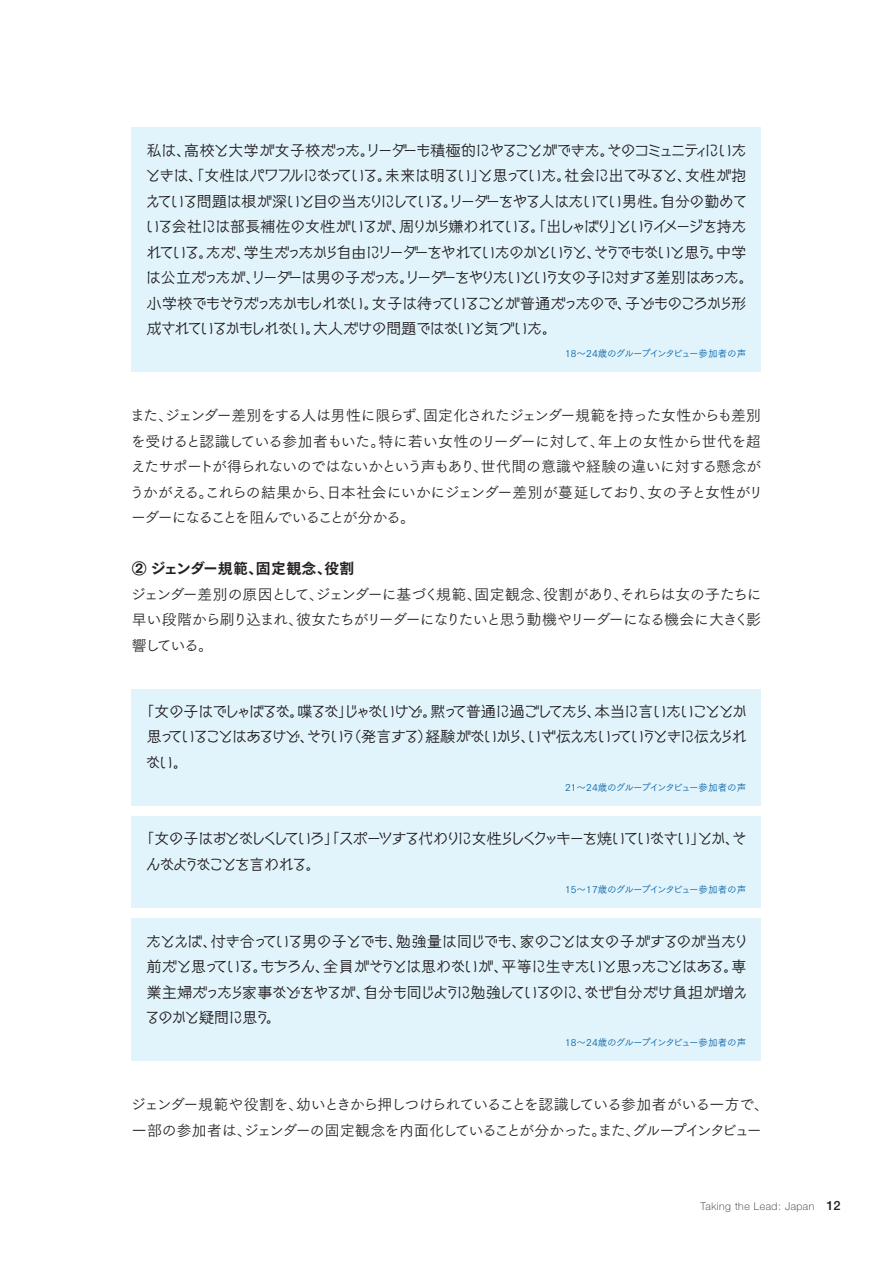
<style>
.page{position:relative;width:893px;height:1263px;background:#fff}
.page>*{position:absolute;margin:0;border:0;box-sizing:border-box;transform-origin:0 0}
.t1{font:14.85px/25.5px "New Cinema A Std D";letter-spacing:-.085em;color:#231f20}
.t2{font:14.85px/25.5px "Tsuku Go Pro R";letter-spacing:-.06em;color:#231f20}
.t3{font:14.85px/25.5px "New Cinema A Std D";letter-spacing:-.06em;color:#231f20}
.t4{font:14.85px/25.5px "New Cinema A Std D";letter-spacing:-.115em;color:#231f20}
.t5{font:14.85px "Tsuku Go Pro E";color:#231f20}
.t6{font:100 10.65px "Helvetica Neue LT Std";letter-spacing:.05em;color:#231f20}
.t7{font:9.6px "Tsuku Go Pro R";letter-spacing:-.045em;color:#015fa4}
.s1{font-weight:500;font-size:12.75px}
</style>
<div class="page">
<div style="left:132px;top:128px;width:629px;height:244px;background:#e1f4fc"></div>
<div style="left:132px;top:689px;width:629px;height:117px;background:#e1f4fc"></div>
<div style="left:132px;top:816px;width:629px;height:92px;background:#e1f4fc"></div>
<div style="left:132px;top:918px;width:629px;height:143px;background:#e1f4fc"></div>
<p class="t1" style="left:145px;top:136px;width:610px">私は、高校と大学が女子校だった。リーダーも積極的にやることができた。そのコミュニティにいたときは、「女性はパワフルになっている。未来は明るい」と思っていた。社会に出てみると、女性が抱えている問題は根が深いと目の当たりにしている。リーダーをやる人はたいてい男性。自分の勤めている会社には部長補佐の女性がいるが、周りから嫌われている。「出しゃばり」というイメージを持たれている。ただ、学生だったから自由にリーダーをやれていたのかというと、そうでもないと思う。中学は公立だったが、リーダーは男の子だった。リーダーをやりたいという女の子に対する差別はあった。小学校でもそうだったかもしれない。女子は待っていることが普通だったので、子どものころから形成されているかもしれない。大人だけの問題ではないと気づいた。</p>
<p class="t7" style="left:565px;top:346px;width:183px">18～24歳のグループインタビュー参加者の声</p>
<p class="t2" style="left:130px;top:401px;width:635px">また、ジェンダー差別をする人は男性に限らず、固定化されたジェンダー規範を持った女性からも差別を受けると認識している参加者もいた。特に若い女性のリーダーに対して、年上の女性から世代を超えたサポートが得られないのではないかという声もあり、世代間の意識や経験の違いに対する懸念がうかがえる。これらの結果から、日本社会にいかにジェンダー差別が蔓延しており、女の子と女性がリーダーになることを阻んでいることが分かる。</p>
<p class="t5" style="left:132px;top:555px;width:224px">② ジェンダー規範、固定観念、役割</p>
<p class="t2" style="left:131px;top:580px;width:632px;text-align:justify">ジェンダー差別の原因として、ジェンダーに基づく規範、固定観念、役割があり、それらは女の子たちに早い段階から刷り込まれ、彼女たちがリーダーになりたいと思う動機やリーダーになる機会に大きく影響している。</p>
<p class="t1" style="left:146px;top:697px;width:603px;text-align:justify;text-indent:-6px">「女の子はでしゃばるな。喋るな」じゃないけど。黙って普通に過ごしてたら、本当に言いたいこととか思っていることはあるけど、そういう（発言する）経験がないから、いざ伝えたいっていうときに伝えられない。</p>
<p class="t7" style="left:565px;top:779px;width:183px">21～24歳のグループインタビュー参加者の声</p>
<p class="t4" style="left:146px;top:825px;width:603px;text-indent:-7px">「女の子はおとなしくしていろ」「スポーツする代わりに女性らしくクッキーを焼いていなさい」とか、そんなようなことを言われる。</p>
<p class="t7" style="left:565px;top:881px;width:183px">15～17歳のグループインタビュー参加者の声</p>
<p class="t3" style="left:145px;top:927px;width:605px">たとえば、付き合っている男の子とでも、勉強量は同じでも、家のことは女の子がするのが当たり前だと思っている。もちろん、全員がそうとは思わないが、平等に生きたいと思ったことはある。専業主婦だったら家事などをやるが、自分も同じように勉強しているのに、なぜ自分だけ負担が増えるのかと疑問に思う。</p>
<p class="t7" style="left:565px;top:1034px;width:183px">18～24歳のグループインタビュー参加者の声</p>
<p class="t2" style="left:131px;top:1090px;width:639px">ジェンダー規範や役割を、幼いときから押しつけられていることを認識している参加者がいる一方で、一部の参加者は、ジェンダーの固定観念を内面化していることが分かった。また、グループインタビュー</p>
<p class="t6" style="left:700px;top:1200px;width:142px">Taking the Lead: Japan <span class="s1">12</span></p>
</div>
